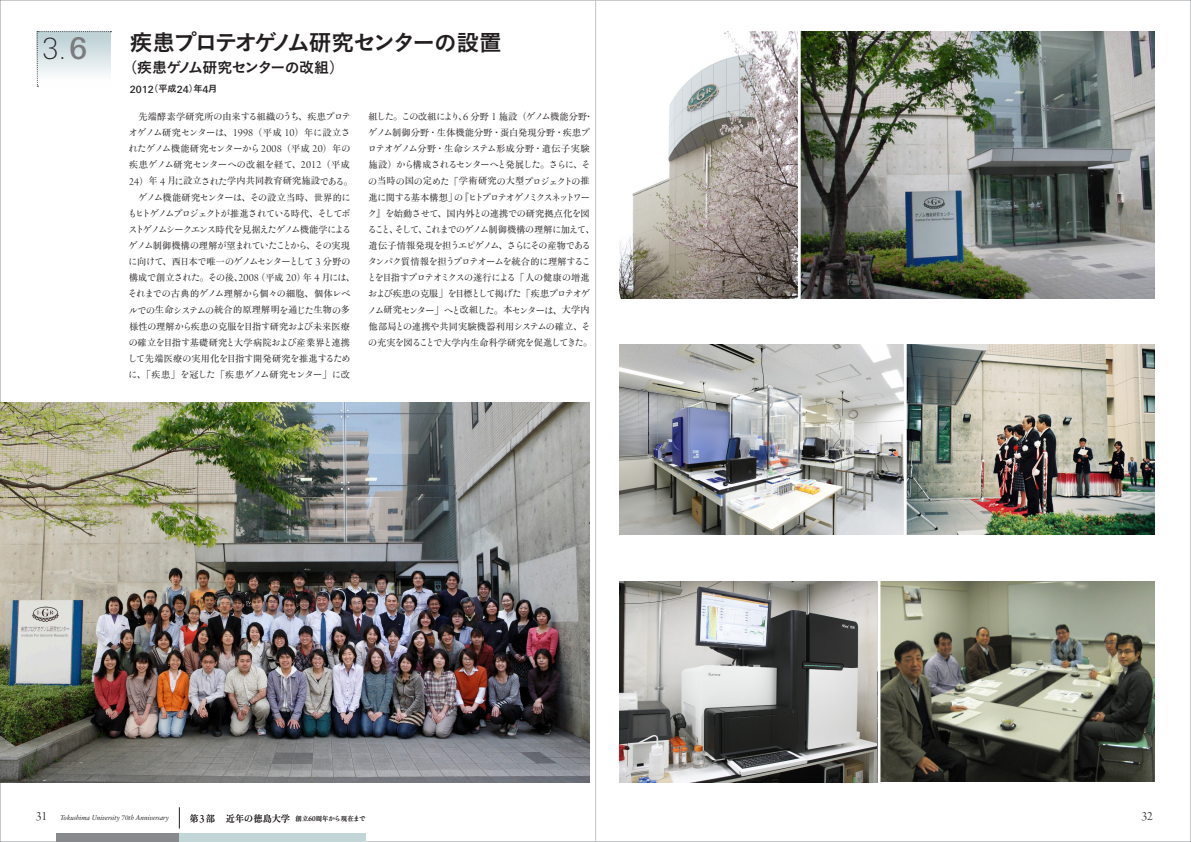
<style>
.page{position:relative;width:1191px;height:842px;background:#fff}
.page>*{position:absolute;margin:0;border:0;box-sizing:border-box;transform-origin:0 0}
.t1{font:100 29.3px "LT Univers Basic";color:#231f20}
.t2{font:22.7px "Koburina Go Std N W6";letter-spacing:-.1em;color:#231f20}
.t3{font:14.9px "Koburina Go Std N W6";letter-spacing:-.03em;color:#231f20}
.t4{font:13.3px "Arno Pro Light Display";color:#231f20}
.t5{font:500 9.9px "LT Univers Basic";color:#231f20}
.t6{font:9.7px/16.1px "Yutuki 5 Go K Std W3";letter-spacing:-.17em;color:#231f20}
.t7{font:9.7px "Yutuki 5 Go K Std W3";letter-spacing:-.135em;color:#231f20}
.t8{font:9.7px "Yutuki 5 Go K Std W3";letter-spacing:-.13em;color:#231f20}
.t9{font:9.2px/16.1px "Ryumin Pro";letter-spacing:.015em;color:#231f20}
.t10{font:italic 7.1px "Sabon Next LT Display";color:#231f20}
.s1{font-weight:500;font-size:29.8px;color:#7a7c7f}
.s2{font-family:"Koburina Go Std N W3"}
.s3{font-family:"Koburina Go Std N W3";font-weight:400;font-size:9.2px}
.s4{font-family:"Koburina Go Std N W6";font-weight:400;font-size:9.2px}
.s5{font-family:"Yutuki 5 Go K Std W3";font-size:9.7px}
.s6{font-size:9.7px}
.s7{font-family:"Ryumin Pro";font-size:9.2px}
.s8{font-family:"Ryumin Pro"}
.s9{font-family:"Arno Pro Light Display";font-size:11.5px}
.s10{font-size:6.4px}
.s11{font-family:"Arno Pro Light Display";font-size:8px}
.s12{font-family:"Yutuki 5 Go K Std W3";font-size:6.7px}
</style>
<div class="page">
<svg style="left:179px;top:807px;width:1px;height:21px"></svg>
<hr style="left:595px;top:0;width:1px;height:842px;background:#c2c3c6">
<div style="left:56px;top:833px;width:310px;height:9px;background:#c2d6d7"></div>
<div style="left:56px;top:833px;width:123px;height:9px;background:#87898c"></div>
<img style="left:0;top:402px;width:590px;height:380px">
<img style="left:619px;top:581px;width:535px;height:201px">
<img style="left:620px;top:31px;width:534px;height:267px">
<img style="left:906px;top:344px;width:248px;height:191px">
<img style="left:619px;top:344px;width:285px;height:191px">
<hr style="left:798px;top:27px;width:2px;height:278px;background:#fff">
<hr style="left:877px;top:563px;width:3px;height:228px;background:#fff">
<svg style="left:37px;top:31px;width:74px;height:56px"></svg>
<h1 class="t1" style="left:42px;top:32px;width:46px">3.<span class="s1">6</span></h1>
<h2 class="t2" style="left:130px;top:25px;width:373px">疾患プロテオゲノム研究センターの設置</h2>
<h3 class="t3" style="left:122px;top:56px;width:223px"><span class="s2">（</span>疾患ゲノム研究センターの改組<span class="s2">）</span></h3>
<p class="t5" style="left:130px;top:83px;width:89px">2012<span class="s3">（</span><span class="s4">平成</span>24<span class="s3">）</span><span class="s4">年</span>4<span class="s4">月</span></p>
<p class="t9" style="left:129px;top:108px;width:224px">　先端酵素学研究所<span class="s5">の</span>由来<span class="s5">する</span>組織<span class="s5">のうち</span><span class="s6">、</span>疾患<span class="s5">プロテ</span></p>
<p class="t6" style="left:128px;top:124px;width:224px;text-align:justify">オゲノム<span class="s7">研究</span>センターは<span class="s8">、</span><span class="s9">1998</span><span class="s8">（</span><span class="s7">平成</span> <span class="s9">10</span><span class="s8">）</span><span class="s7">年</span>に<span class="s7">設立</span>されたゲノム<span class="s7">機能研究</span>センターから<span class="s9">2008</span><span class="s8">（</span><span class="s7">平成</span> <span class="s9">20</span><span class="s8">）</span><span class="s7">年</span>の<span class="s7">疾患</span>ゲノム<span class="s7">研究</span>センターへの<span class="s7">改組</span>を<span class="s7">経</span>て<span class="s8">、</span><span class="s9">2012</span><span class="s8">（</span><span class="s7">平成</span></p>
<p class="t9" style="left:129px;top:172px;width:226px"><span class="s9">24</span><span class="s6">）</span>年 <span class="s9">4</span> 月<span class="s5">に</span>設立<span class="s5">された</span>学内共同教育研究施設<span class="s5">である</span><span class="s6">。</span></p>
<p class="t6" style="left:128px;top:189px;width:225px;text-indent:10px">ゲノム<span class="s7">機能研究</span>センターは<span class="s8">、</span>その<span class="s7">設立当時</span><span class="s8">、</span><span class="s7">世界的</span>にもヒトゲノムプロジェクトが<span class="s7">推進</span>されている<span class="s7">時代</span><span class="s8">、</span>そしてポストゲノムシークエンス<span class="s7">時代</span>を<span class="s7">見据</span>えたゲノム<span class="s7">機能学</span>によるゲノム<span class="s7">制御機構</span>の<span class="s7">理解</span>が<span class="s7">望</span>まれていたことから<span class="s8">、</span>その<span class="s7">実現</span>に<span class="s7">向</span>けて<span class="s8">、</span><span class="s7">西日本</span>で<span class="s7">唯一</span>のゲノムセンターとして <span class="s9">3</span> <span class="s7">分野</span>の</p>
<p class="t9" style="left:129px;top:269px;width:228px">構成<span class="s5">で</span>創立<span class="s5">された</span><span class="s6">。</span><span class="s5">その</span>後<span class="s6">、</span><span class="s9">2008</span><span class="s6">（</span>平成 <span class="s9">20</span><span class="s6">）</span>年 <span class="s9">4</span> 月<span class="s5">には</span><span class="s6">、</span></p>
<p class="t7" style="left:128px;top:288px;width:224px">それまでの<span class="s7">古典的</span>ゲノム<span class="s7">理解</span>から<span class="s7">個々</span>の<span class="s7">細胞</span><span class="s8">、</span><span class="s7">個体</span>レベ</p>
<p class="t9" style="left:128px;top:301px;width:225px;text-align:justify"><span class="s5">ルでの</span>生命<span class="s5">システムの</span>統合的原理解明<span class="s5">を</span>通<span class="s5">じた</span>生物<span class="s5">の</span>多様性<span class="s5">の</span>理解<span class="s5">から</span>疾患<span class="s5">の</span>克服<span class="s5">を</span>目指<span class="s5">す</span>研究<span class="s5">および</span>未来医療<span class="s5">の</span>確立<span class="s5">を</span>目指<span class="s5">す</span>基礎研究<span class="s5">と</span>大学病院<span class="s5">および</span>産業界<span class="s5">と</span>連携<span class="s5">して</span>先端医療<span class="s5">の</span>実用化<span class="s5">を</span>目指<span class="s5">す</span>開発研究<span class="s5">を</span>推進<span class="s5">するため</span></p>
<p class="t8" style="left:128px;top:369px;width:223px">に<span class="s8">、「</span><span class="s7">疾患</span><span class="s8">」</span>を<span class="s7">冠</span>した<span class="s8">「</span><span class="s7">疾患</span>ゲノム<span class="s7">研究</span>センター<span class="s8">」</span>に<span class="s7">改</span></p>
<p class="t9" style="left:367px;top:108px;width:227px">組<span class="s5">した</span><span class="s6">。</span><span class="s5">この</span>改組<span class="s5">により</span><span class="s6">、</span><span class="s9">6</span> 分野 <span class="s9">1</span> 施設<span class="s6">（</span><span class="s5">ゲノム</span>機能分野<span class="s6">・</span><span class="s5">ゲノム</span>制御分野<span class="s6">・</span>生体機能分野<span class="s6">・</span>蛋白発現分野<span class="s6">・</span>疾患<span class="s5">プロテオゲノム</span>分野<span class="s6">・</span>生命<span class="s5">システム</span>形成分野<span class="s6">・</span>遺伝子実験</p>
<p class="t6" style="left:368px;top:157px;width:224px"><span class="s7">施設</span><span class="s8">）</span>から<span class="s7">構成</span>されるセンターへと<span class="s7">発展</span>した<span class="s8">。</span>さらに<span class="s8">、</span>その<span class="s7">当時</span>の<span class="s7">国</span>の<span class="s7">定</span>めた<span class="s8">「</span><span class="s7">学術研究</span>の<span class="s7">大型</span>プロジェクトの<span class="s7">推進</span>に<span class="s7">関</span>する<span class="s7">基本構想</span><span class="s8">」</span>の<span class="s8">『</span>ヒトプロテオゲノミクスネットワー</p>
<p class="t9" style="left:368px;top:205px;width:224px"><span class="s5">ク</span><span class="s6">』</span><span class="s5">を</span>始動<span class="s5">させて</span><span class="s6">、</span>国内外<span class="s5">との</span>連携<span class="s5">での</span>研究拠点化<span class="s5">を</span>図</p>
<p class="t6" style="left:367px;top:221px;width:229px">ること<span class="s8">、</span>そして<span class="s8">、</span>これまでのゲノム<span class="s7">制御機構</span>の<span class="s7">理解</span>に<span class="s7">加</span>えて<span class="s8">、</span><span class="s7">遺伝子情報発現</span>を<span class="s7">担</span>うエピゲノム<span class="s8">、</span>さらにその<span class="s7">産物</span>であるタンパク<span class="s7">質情報</span>を<span class="s7">担</span>うプロテオームを<span class="s7">統合的</span>に<span class="s7">理解</span>することを<span class="s7">目指</span>すプロテオミクスの<span class="s7">遂行</span>による<span class="s8">「</span><span class="s7">人</span>の<span class="s7">健康</span>の<span class="s7">増進</span>および<span class="s7">疾患</span>の<span class="s7">克服</span><span class="s8">」</span>を<span class="s7">目標</span>として<span class="s7">掲</span>げた<span class="s8">「</span><span class="s7">疾患</span>プロテオゲノム<span class="s7">研究</span>センター<span class="s8">」</span>へと<span class="s7">改組</span>した<span class="s8">。</span><span class="s7">本</span>センターは<span class="s8">、</span><span class="s7">大学内</span></p>
<p class="t9" style="left:368px;top:317px;width:226px">他部局<span class="s5">との</span>連携<span class="s5">や</span>共同実験機器利用<span class="s5">システムの</span>確立<span class="s6">、</span><span class="s5">その</span>充実<span class="s5">を</span>図<span class="s5">ることで</span>大学内生命科学研究<span class="s5">を</span>促進<span class="s5">してきた</span><span class="s6">。</span></p>
<h3 class="t4" style="left:36px;top:809px;width:13px">31</h3>
<p class="t10" style="left:61px;top:813px;width:110px">Tokushima University 70th Anniversary</p>
<p class="t9" style="left:189px;top:810px;width:178px">第<span class="s9">3</span>部 近年<span class="s5">の</span>徳島大学 <span class="s10">創立</span><span class="s11">60</span><span class="s10">周年</span><span class="s12">から</span><span class="s10">現在</span><span class="s12">まで</span></p>
<h3 class="t4" style="left:1141px;top:809px;width:13px">32</h3>
</div>
